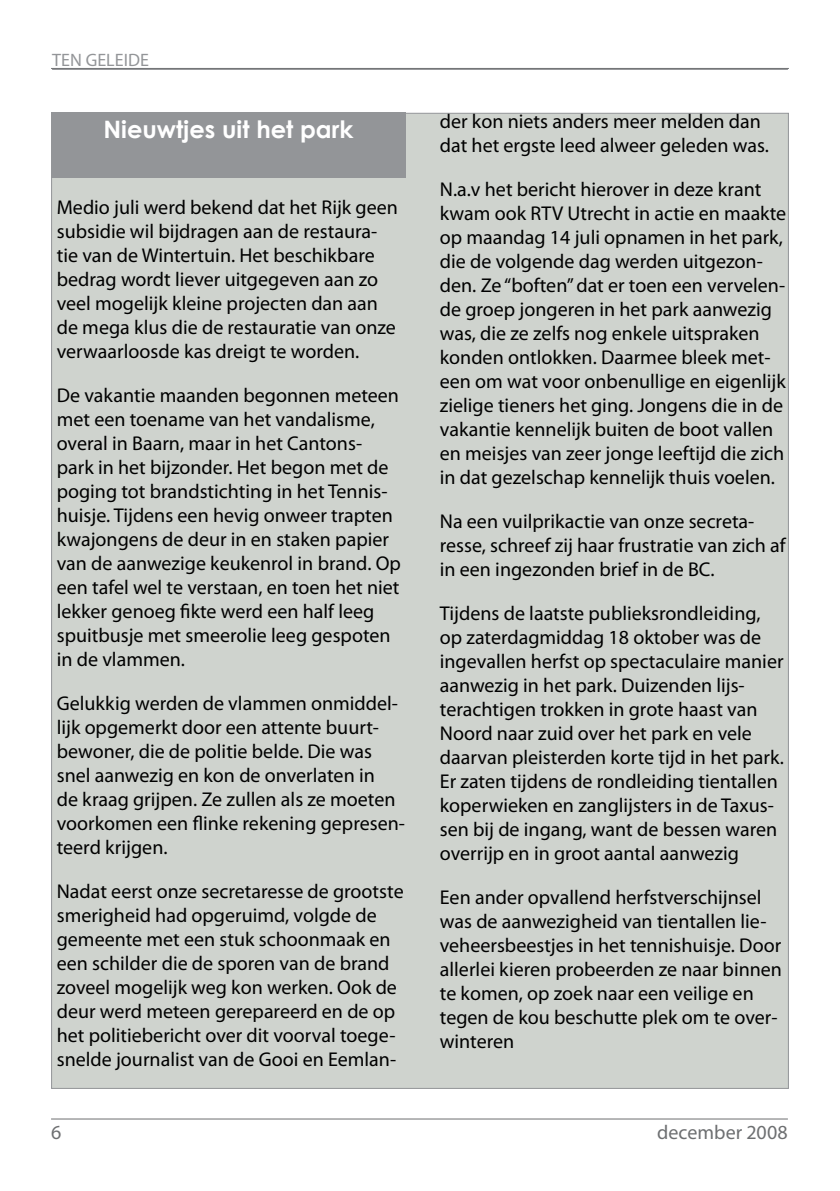
<style>
.page{position:relative;width:840px;height:1191px;background:#fff}
.page>*{position:absolute;margin:0;border:0;box-sizing:border-box;transform-origin:0 0}
.t1{font:700 24px "Century Gothic";color:#fff}
.t2{font:20px/24px "Myriad Pro";color:#000}
.t3{font:20px "Myriad Pro";color:#6d6f71}
.t4{font:18px "Myriad Pro";letter-spacing:.01em;color:#939598}
</style>
<div class="page">
<hr style="left:51px;top:1118px;width:736px;height:1px;background:#6d6f71">
<hr style="left:51px;top:68px;width:737px;height:1px;background:#6d6f71">
<hr style="left:52px;top:69px;width:735px;height:1px;background:#939598">
<div style="left:51px;top:112px;width:738px;height:977px;background:#cfd3ce"></div>
<div style="left:51px;top:112px;width:354px;height:66px;background:#939598"></div>
<p class="t4" style="left:52px;top:48px;width:96px">Ten GELEI DE</p>
<p class="t1" style="left:103px;top:111px;width:251px">Nieuwtjes uit het park</p>
<p class="t2" style="left:57px;top:194px;width:342px">Medio juli werd bekend dat het Rijk geen subsidie wil bijdragen aan de restaura&shy;tie van de Wintertuin. Het beschikbare bedrag wordt liever uitgegeven aan zo veel mogelijk kleine projecten dan aan de mega klus die de restauratie van onze verwaarloosde kas dreigt te worden.</p>
<p class="t2" style="left:57px;top:382px;width:345px">De vakantie maanden begonnen meteen met een toename van het vandalisme, overal in Baarn, maar in het Cantons&shy;park in het bijzonder. Het begon met de poging tot brandstichting in het Tennis&shy;huisje. Tijdens een hevig onweer trapten kwajongens de deur in en staken papier van de aanwezige keukenrol in brand. Op een tafel wel te verstaan, en toen het niet lekker genoeg fikte werd een half leeg spuitbusje met smeerolie leeg gespoten in de vlammen.</p>
<p class="t2" style="left:57px;top:690px;width:349px">Gelukkig werden de vlammen onmiddel&shy;lijk opgemerkt door een attente buurt&shy;bewoner, die de politie belde. Die was snel aanwezig en kon de onverlaten in<br>de kraag grijpen. Ze zullen als ze moeten voorkomen een flinke rekening gepresen&shy;teerd krijgen.</p>
<p class="t2" style="left:57px;top:878px;width:348px">Nadat eerst onze secretaresse de grootste smerigheid had opgeruimd, volgde de gemeente met een stuk schoonmaak en een schilder die de sporen van de brand zoveel mogelijk weg kon werken. Ook de deur werd meteen gerepareerd en de op het politiebericht over dit voorval toege&shy;snelde journalist van de Gooi en Eemlan-</p>
<p class="t2" style="left:439px;top:109px;width:330px">der kon niets anders meer melden dan dat het ergste leed alweer geleden was.</p>
<p class="t2" style="left:439px;top:177px;width:347px">N.a.v het bericht hierover in deze krant kwam ook RTV Utrecht in actie en maakte op maandag 14 juli opnamen in het park, die de volgende dag werden uitgezon&shy;den. Ze “boften” dat er toen een vervelen&shy;de groep jongeren in het park aanwezig was, die ze zelfs nog enkele uitspraken konden ontlokken. Daarmee bleek met&shy;een om wat voor onbenullige en eigenlijk zielige tieners het ging. Jongens die in de vakantie kennelijk buiten de boot vallen en meisjes van zeer jonge leeftijd die zich in dat gezelschap kennelijk thuis voelen.</p>
<p class="t2" style="left:439px;top:509px;width:348px">Na een vuilprikactie van onze secreta&shy;resse, schreef zij haar frustratie van zich af in een ingezonden brief in de BC.</p>
<p class="t2" style="left:439px;top:601px;width:345px">Tijdens de laatste publieksrondleiding, op zaterdagmiddag 18 oktober was de ingevallen herfst op spectaculaire manier aanwezig in het park. Duizenden lijs&shy;terachtigen trokken in grote haast van Noord naar zuid over het park en vele daarvan pleisterden korte tijd in het park.<br>Er zaten tijdens de rondleiding tientallen koperwieken en zanglijsters in de Taxus&shy;sen bij de ingang, want de bessen waren overrijp en in groot aantal aanwezig</p>
<p class="t2" style="left:439px;top:885px;width:343px">Een ander opvallend herfstverschijnsel was de aanwezigheid van tientallen lie&shy;veheersbeestjes in het tennishuisje. Door allerlei kieren probeerden ze naar binnen te komen, op zoek naar een veilige en tegen de kou beschutte plek om te over&shy;winteren</p>
<p class="t3" style="left:51px;top:1120px;width:12px">6</p>
<p class="t3" style="left:656px;top:1120px;width:132px">december 2008</p>
</div>
